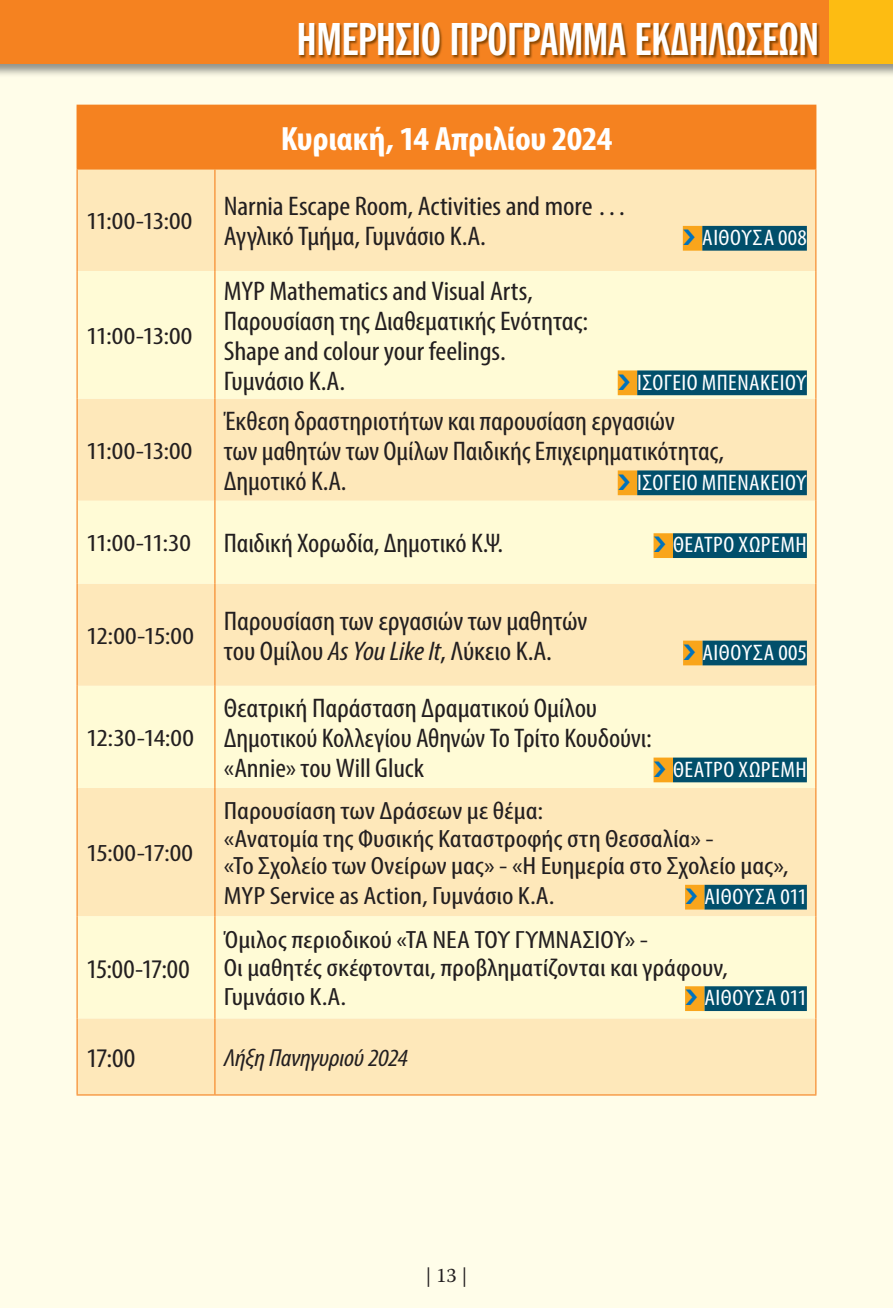
<style>
.page{position:relative;width:893px;height:1308px;background:#fff}
.page>*{position:absolute;margin:0;border:0;box-sizing:border-box;transform-origin:0 0}
.t1{font:800 45px "HLIAIA Con";color:#fff}
.t2{font:700 condensed 33.75px "Myriad Pro";letter-spacing:-.01em;color:#fff;scale:1.08 1}
.t3{font:condensed 27px/29.7px "Myriad Pro";letter-spacing:-.005em;color:#231f20;scale:1.11 1}
.t4{font:condensed 27px/29.7px "Myriad Pro";letter-spacing:-.005em;color:#231f20;scale:1.08 1}
.t5{font:condensed 24.97px/28.3px "Myriad Pro";color:#231f20;scale:1.19 1}
.t6{font:italic condensed 24.75px "Myriad Pro";letter-spacing:-.01em;color:#231f20;scale:1.11 1}
.t7{font:condensed 24.53px "Myriad Pro";letter-spacing:-.02em;color:#231f20;scale:1.22 1}
.t8{font:condensed 22.5px "Myriad Pro";letter-spacing:.02em;color:#fff;scale:1.08 1}
.t9{font:20.25px "Warnock Pro";color:#231f20}
.s1{font-size:24.53px}
.s2{font-style:italic}
</style>
<div class="page">
<div style="left:0;top:62px;width:893px;height:1245px;background:#fffde9"></div>
<div style="left:0;top:0;width:893px;height:64px;background:#f58220"></div>
<div style="left:829px;top:0;width:64px;height:64px;background:#fdbc12"></div>
<img style="left:299px;top:23px;width:521px;height:36px">
<div style="left:77px;top:105px;width:739px;height:64px;background:#f58220"></div>
<div style="left:78px;top:170px;width:737px;height:924px;background:#fee8ba"></div>
<svg style="left:78px;top:271px;width:737px;height:747px;fill:#fffbd6"></svg>
<hr style="left:77px;top:170px;width:1px;height:101px;background:#f58220">
<hr style="left:214px;top:170px;width:1px;height:101px;background:#f58220">
<hr style="left:815px;top:170px;width:1px;height:101px;background:#f58220">
<hr style="left:77px;top:271px;width:1px;height:128px;background:#f58220">
<hr style="left:214px;top:271px;width:1px;height:128px;background:#f58220">
<hr style="left:815px;top:271px;width:1px;height:128px;background:#f58220">
<hr style="left:77px;top:399px;width:1px;height:102px;background:#f58220">
<hr style="left:214px;top:399px;width:1px;height:102px;background:#f58220">
<hr style="left:815px;top:399px;width:1px;height:102px;background:#f58220">
<hr style="left:77px;top:501px;width:1px;height:83px;background:#f58220">
<hr style="left:214px;top:501px;width:1px;height:83px;background:#f58220">
<hr style="left:815px;top:501px;width:1px;height:83px;background:#f58220">
<hr style="left:77px;top:584px;width:1px;height:102px;background:#f58220">
<hr style="left:214px;top:584px;width:1px;height:102px;background:#f58220">
<hr style="left:815px;top:584px;width:1px;height:102px;background:#f58220">
<hr style="left:77px;top:686px;width:1px;height:102px;background:#f58220">
<hr style="left:214px;top:686px;width:1px;height:102px;background:#f58220">
<hr style="left:815px;top:686px;width:1px;height:102px;background:#f58220">
<hr style="left:77px;top:788px;width:1px;height:128px;background:#f58220">
<hr style="left:214px;top:788px;width:1px;height:128px;background:#f58220">
<hr style="left:815px;top:788px;width:1px;height:128px;background:#f58220">
<hr style="left:77px;top:916px;width:1px;height:102px;background:#f58220">
<hr style="left:214px;top:916px;width:1px;height:102px;background:#f58220">
<hr style="left:815px;top:916px;width:1px;height:102px;background:#f58220">
<hr style="left:77px;top:1018px;width:1px;height:76px;background:#f58220">
<hr style="left:214px;top:1018px;width:1px;height:76px;background:#f58220">
<hr style="left:815px;top:1018px;width:1px;height:76px;background:#f58220">
<hr style="left:77px;top:168px;width:138px;height:2px;background:#f58220">
<hr style="left:215px;top:168px;width:601px;height:2px;background:#f58220">
<hr style="left:77px;top:1094px;width:138px;height:1px;background:#f58220">
<hr style="left:215px;top:1094px;width:601px;height:1px;background:#f58220">
<div style="left:683px;top:226px;width:19px;height:25px;background:#f9a51b"></div>
<div style="left:702px;top:226px;width:105px;height:25px;background:#014f6b"></div>
<div style="left:618px;top:370px;width:19px;height:25px;background:#f9a51b"></div>
<div style="left:637px;top:370px;width:170px;height:25px;background:#014f6b"></div>
<div style="left:618px;top:470px;width:19px;height:25px;background:#f9a51b"></div>
<div style="left:637px;top:470px;width:170px;height:25px;background:#014f6b"></div>
<div style="left:653px;top:533px;width:20px;height:25px;background:#f9a51b"></div>
<div style="left:673px;top:533px;width:134px;height:25px;background:#014f6b"></div>
<div style="left:683px;top:640px;width:19px;height:25px;background:#f9a51b"></div>
<div style="left:702px;top:640px;width:105px;height:25px;background:#014f6b"></div>
<div style="left:653px;top:757px;width:20px;height:25px;background:#f9a51b"></div>
<div style="left:673px;top:757px;width:134px;height:25px;background:#014f6b"></div>
<div style="left:685px;top:884px;width:19px;height:25px;background:#f9a51b"></div>
<div style="left:704px;top:884px;width:103px;height:25px;background:#014f6b"></div>
<div style="left:685px;top:986px;width:19px;height:25px;background:#f9a51b"></div>
<div style="left:704px;top:986px;width:103px;height:25px;background:#014f6b"></div>
<h1 class="t1" style="left:297px;top:15px;width:523px">ΗΜΕΡΗΣΙΟ ΠΡΟΓΡΑΜΜΑ ΕΚΔΗΛΩΣΕΩΝ</h1>
<p class="t7" style="left:86px;top:206px;width:89px">11:00-13:00</p>
<p class="t7" style="left:86px;top:321px;width:89px">11:00-13:00</p>
<p class="t7" style="left:86px;top:436px;width:89px">11:00-13:00</p>
<p class="t2" style="left:281px;top:117px;width:308px">Κυριακή, 14 Απριλίου 2024</p>
<p class="t3" style="left:224px;top:191px;width:364px">Narnia Escape Room, Activities and more …<br>Αγγλικό Τμήμα, Γυμνάσιο Κ.Α.</p>
<p class="t3" style="left:224px;top:276px;width:330px">MYP Mathematics and Visual Arts,<br>Παρουσίαση της Διαθεματικής Ενότητας:<br>Shape and colour your feelings.<br>Γυμνάσιο Κ.Α.</p>
<p class="t8" style="left:702px;top:224px;width:98px">ΑΙΘΟΥΣΑ 008</p>
<p class="t8" style="left:637px;top:368px;width:158px">ΙΣΟΓΕΙΟ ΜΠΕΝΑΚΕΙΟΥ</p>
<p class="t4" style="left:224px;top:406px;width:465px">Έκθεση δραστηριοτήτων και παρουσίαση εργασιών<br>των μαθητών των Ομίλων Παιδικής Επιχειρηματικότητας,<br>Δημοτικό Κ.Α.</p>
<p class="t8" style="left:637px;top:468px;width:158px">ΙΣΟΓΕΙΟ ΜΠΕΝΑΚΕΙΟΥ</p>
<p class="t4" style="left:86px;top:528px;width:388px"><span class="s1">11:00-11:30</span> Παιδική Χορωδία, Δημοτικό Κ.Ψ.</p>
<p class="t8" style="left:673px;top:531px;width:125px">ΘΕΑΤΡΟ ΧΩΡΕΜΗ</p>
<p class="t7" style="left:86px;top:621px;width:90px">12:00-15:00</p>
<p class="t7" style="left:86px;top:723px;width:90px">12:30-14:00</p>
<p class="t7" style="left:86px;top:838px;width:89px">15:00-17:00</p>
<p class="t4" style="left:86px;top:953px;width:97px">15:00-17:00</p>
<p class="t3" style="left:224px;top:606px;width:329px">Παρουσίαση των εργασιών των μαθητών του Ομίλου <span class="s2">As You Like It</span>, Λύκειο Κ.Α.</p>
<p class="t3" style="left:224px;top:693px;width:387px">Θεατρική Παράσταση Δραµατικού Οµίλου<br>Δημοτικού Κολλεγίου Αθηνών Το Τρίτο Κουδούνι: «Αnnie» του Will Gluck</p>
<p class="t8" style="left:702px;top:638px;width:98px">ΑΙΘΟΥΣΑ 005</p>
<p class="t8" style="left:673px;top:755px;width:125px">ΘΕΑΤΡΟ ΧΩΡΕΜΗ</p>
<p class="t5" style="left:224px;top:796px;width:476px">Παρουσίαση των Δράσεων με θέμα:<br>«Ανατομία της Φυσικής Καταστροφής στη Θεσσαλία» -<br>«Το Σχολείο των Ονείρων μας» - «Η Ευημερία στο Σχολείο μας», MYP Service as Action, Γυμνάσιο Κ.Α.</p>
<p class="t8" style="left:704px;top:883px;width:96px">ΑΙΘΟΥΣΑ 011</p>
<p class="t5" style="left:224px;top:925px;width:425px">Όμιλος περιοδικού «ΤΑ ΝΕΑ ΤΟΥ ΓΥΜΝΑΣΙΟΥ» -<br>Οι μαθητές σκέφτονται, προβληματίζονται και γράφουν,<br>Γυμνάσιο Κ.Α.</p>
<p class="t8" style="left:704px;top:984px;width:96px">ΑΙΘΟΥΣΑ 011</p>
<p class="t3" style="left:86px;top:1042px;width:46px">17:00</p>
<p class="t6" style="left:224px;top:1042px;width:167px">Λήξη Πανηγυριού 2024</p>
<p class="t9" style="left:425px;top:1263px;width:44px">| 13 |</p>
</div>
